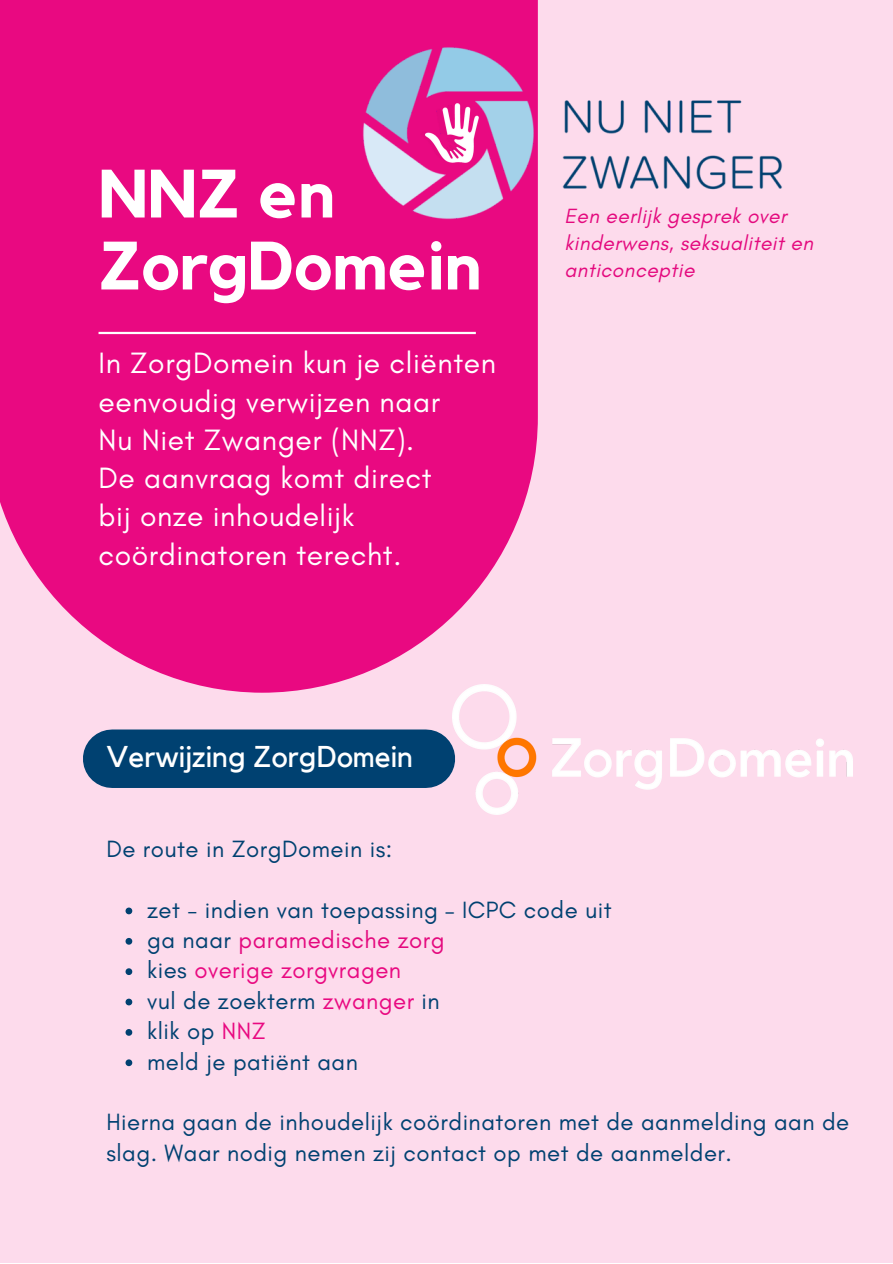
<style>
.page{position:relative;width:893px;height:1264px;background:#fff}
.page>*{position:absolute;margin:0;border:0;box-sizing:border-box;transform-origin:0 0}
.t1{font:700 67.5px/72px "Kollektif";color:#fff}
.t2{font:30px/38.2px "Glacial Indifference";letter-spacing:.02em;color:#fff}
.t3{font:30px "Kollektif";color:#fff}
.t4{font:24px/30.3px "Glacial Indifference";letter-spacing:.02em;color:#004171}
.t5{font:24px "Glacial Indifference";letter-spacing:.02em;color:#e4097e}
.t6{font:24px "Glacial Indifference";letter-spacing:.02em;color:#e90981}
.t7{font:italic 21px/27px "Glacial Indifference";letter-spacing:.02em;color:#e4097e}
.s1{color:#004171}
.s2{color:#e90981}
</style>
<div class="page">
<div style="left:0;top:0;width:892px;height:1262px;background:#fddbec"></div>
<svg style="left:0;top:0;width:538px;height:692px;background:#ea1a89"></svg>
<hr style="left:98px;top:332px;width:378px;height:2px;background:#fff">
<img style="left:362px;top:46px;width:420px;height:173px">
<div style="left:112px;top:729px;width:314px;height:59px;background:#004171"></div>
<img style="left:426px;top:103px;width:52px;height:60px">
<img style="left:453px;top:684px;width:399px;height:130px">
<svg style="left:125px;top:907px;width:7px;height:7px"></svg>
<svg style="left:125px;top:938px;width:7px;height:6px"></svg>
<svg style="left:125px;top:968px;width:7px;height:7px"></svg>
<svg style="left:125px;top:998px;width:7px;height:7px"></svg>
<svg style="left:125px;top:1029px;width:7px;height:6px"></svg>
<svg style="left:125px;top:1059px;width:7px;height:7px"></svg>
<p class="t1" style="left:98px;top:161px;width:384px">NNZ en<br>ZorgDomein</p>
<p class="t2" style="left:98px;top:344px;width:399px">In ZorgDomein kun je cliënten eenvoudig verwijzen naar</p>
<p class="t2" style="left:98px;top:420px;width:317px">Nu Niet Zwanger (NNZ).</p>
<p class="t2" style="left:98px;top:458px;width:334px">De aanvraag komt direct</p>
<p class="t2" style="left:98px;top:496px;width:304px">bij onze inhoudelijk coördinatoren terecht.</p>
<p class="t7" style="left:564px;top:202px;width:250px">Een eerlijk gesprek over kinderwens, seksualiteit en anticonceptie</p>
<p class="t3" style="left:106px;top:742px;width:308px">Verwijzing ZorgDomein</p>
<p class="t4" style="left:106px;top:833px;width:287px">De route in ZorgDomein is:</p>
<p class="t4" style="left:147px;top:894px;width:466px">zet - indien van toepassing – ICPC code uit</p>
<p class="t5" style="left:147px;top:925px;width:299px"><span class="s1">ga naar</span> paramedische zorg</p>
<p class="t6" style="left:147px;top:955px;width:255px"><span class="s1">kies</span> overige zorgvragen</p>
<p class="t4" style="left:147px;top:985px;width:294px">vul de zoekterm <span class="s2">zwanger</span> in</p>
<p class="t4" style="left:147px;top:1015px;width:120px">klik op <span class="s2">NNZ</span></p>
<p class="t4" style="left:147px;top:1045px;width:212px">meld je patiënt aan</p>
<p class="t4" style="left:106px;top:1106px;width:744px">Hierna gaan de inhoudelijk coördinatoren met de aanmelding aan de slag. Waar nodig nemen zij contact op met de aanmelder.</p>
</div>
